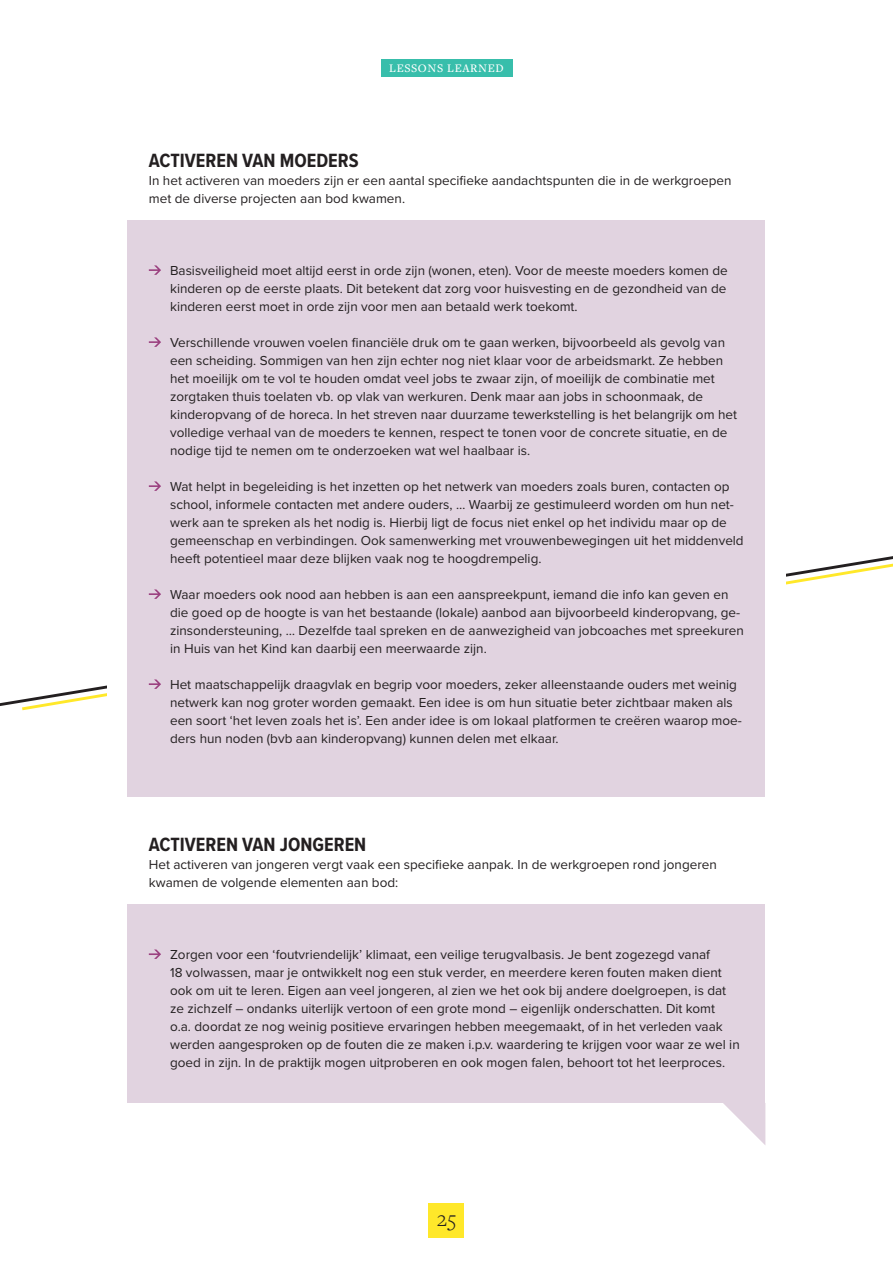
<style>
.page{position:relative;width:893px;height:1263px;background:#fff}
.page>*{position:absolute;margin:0;border:0;box-sizing:border-box;transform-origin:0 0}
.t1{font:300 22.5px "Freight Text Pro";color:#231f20}
.T3{font:700 19.8px "Proxima Nova Cond";color:#231f20}
.lopende_tekst_-_opso{font:13.5px/18px "Proxima Nova";color:#231f20}
.lopende_tekst_-_lees{font:13.5px/18px "Proxima Nova";color:#231f20}
.t2{font:500 12px "Freight Text Pro";letter-spacing:.05em;color:#fff}
</style>
<div class="page">
<div style="left:128px;top:221px;width:637px;height:576px;background:#e1d3e0"></div>
<div style="left:128px;top:905px;width:637px;height:198px;background:#e1d3e0"></div>
<svg style="left:149px;top:265px;width:12px;height:10px"></svg>
<svg style="left:149px;top:337px;width:12px;height:10px"></svg>
<svg style="left:149px;top:481px;width:12px;height:10px"></svg>
<svg style="left:149px;top:589px;width:12px;height:10px"></svg>
<svg style="left:149px;top:679px;width:12px;height:10px"></svg>
<svg style="left:149px;top:949px;width:12px;height:10px"></svg>
<svg style="left:723px;top:1103px;width:42px;height:42px"></svg>
<div style="left:429px;top:1203px;width:35px;height:35px;background:#ffe82a"></div>
<svg style="left:0;top:685px;width:106px;height:26px"></svg>
<svg style="left:787px;top:556px;width:106px;height:29px"></svg>
<div style="left:381px;top:60px;width:131px;height:17px;background:#38beab"></div>
<p class="t2" style="left:389px;top:60px;width:116px">LESSONS LEARNED</p>
<p class="T3" style="left:149px;top:146px;width:211px">ACTIVEREN VAN MOEDERS</p>
<p class="lopende_tekst_-_lees" style="left:149px;top:171px;width:584px">In het activeren van moeders zijn er een aantal specifieke aandachtspunten die in de werkgroepen met de diverse projecten aan bod kwamen.</p>
<p class="lopende_tekst_-_opso" style="left:170px;top:261px;width:559px;text-align:justify">Basisveiligheid moet altijd eerst in orde zijn (wonen, eten). Voor de meeste moeders komen de kinderen op de eerste plaats. Dit betekent dat zorg voor huisvesting en de gezondheid van de kinderen eerst moet in orde zijn voor men aan betaald werk toekomt.</p>
<p class="lopende_tekst_-_opso" style="left:170px;top:333px;width:568px">Verschillende vrouwen voelen financiële druk om te gaan werken, bijvoorbeeld als gevolg van een scheiding. Sommigen van hen zijn echter nog niet klaar voor de arbeidsmarkt. Ze hebben het moeilijk om te vol te houden omdat veel jobs te zwaar zijn, of moeilijk de combinatie met zorgtaken thuis toelaten vb. op vlak van werkuren. Denk maar aan jobs in schoonmaak, de kinderopvang of de horeca. In het streven naar duurzame tewerkstelling is het belangrijk om het volledige verhaal van de moeders te kennen, respect te tonen voor de concrete situatie, en de nodige tijd te nemen om te onderzoeken wat wel haalbaar is.</p>
<p class="lopende_tekst_-_opso" style="left:170px;top:477px;width:575px">Wat helpt in begeleiding is het inzetten op het netwerk van moeders zoals buren, contacten op school, informele contacten met andere ouders, … Waarbij ze gestimuleerd worden om hun net&shy;werk aan te spreken als het nodig is. Hierbij ligt de focus niet enkel op het individu maar op de gemeenschap en verbindingen. Ook samenwerking met vrouwenbewegingen uit het middenveld heeft potentieel maar deze blijken vaak nog te hoogdrempelig.</p>
<p class="lopende_tekst_-_opso" style="left:170px;top:585px;width:575px">Waar moeders ook nood aan hebben is aan een aanspreekpunt, iemand die info kan geven en die goed op de hoogte is van het bestaande (lokale) aanbod aan bijvoorbeeld kinderopvang, ge&shy;zinsondersteuning, … Dezelfde taal spreken en de aanwezigheid van jobcoaches met spreekuren in Huis van het Kind kan daarbij een meerwaarde zijn.</p>
<p class="lopende_tekst_-_opso" style="left:170px;top:675px;width:573px">Het maatschappelijk draagvlak en begrip voor moeders, zeker alleenstaande ouders met weinig netwerk kan nog groter worden gemaakt. Een idee is om hun situatie beter zichtbaar maken als een soort ‘het leven zoals het is’. Een ander idee is om lokaal platformen te creëren waarop moe&shy;ders hun noden (bvb aan kinderopvang) kunnen delen met elkaar.</p>
<p class="T3" style="left:149px;top:830px;width:219px">ACTIVEREN VAN JONGEREN</p>
<p class="lopende_tekst_-_lees" style="left:149px;top:855px;width:569px">Het activeren van jongeren vergt vaak een specifieke aanpak. In de werkgroepen rond jongeren kwamen de volgende elementen aan bod:</p>
<p class="lopende_tekst_-_opso" style="left:170px;top:945px;width:571px">Zorgen voor een ‘foutvriendelijk’ klimaat, een veilige terugvalbasis. Je bent zogezegd vanaf<br>18 volwassen, maar je ontwikkelt nog een stuk verder, en meerdere keren fouten maken dient ook om uit te leren. Eigen aan veel jongeren, al zien we het ook bij andere doelgroepen, is dat ze zichzelf – ondanks uiterlijk vertoon of een grote mond – eigenlijk onderschatten. Dit komt<br>o.a. doordat ze nog weinig positieve ervaringen hebben meegemaakt, of in het verleden vaak werden aangesproken op de fouten die ze maken i.p.v. waardering te krijgen voor waar ze wel in goed in zijn. In de praktijk mogen uitproberen en ook mogen falen, behoort tot het leerproces.</p>
<h1 class="t1" style="left:437px;top:1204px;width:21px">25</h1>
</div>
